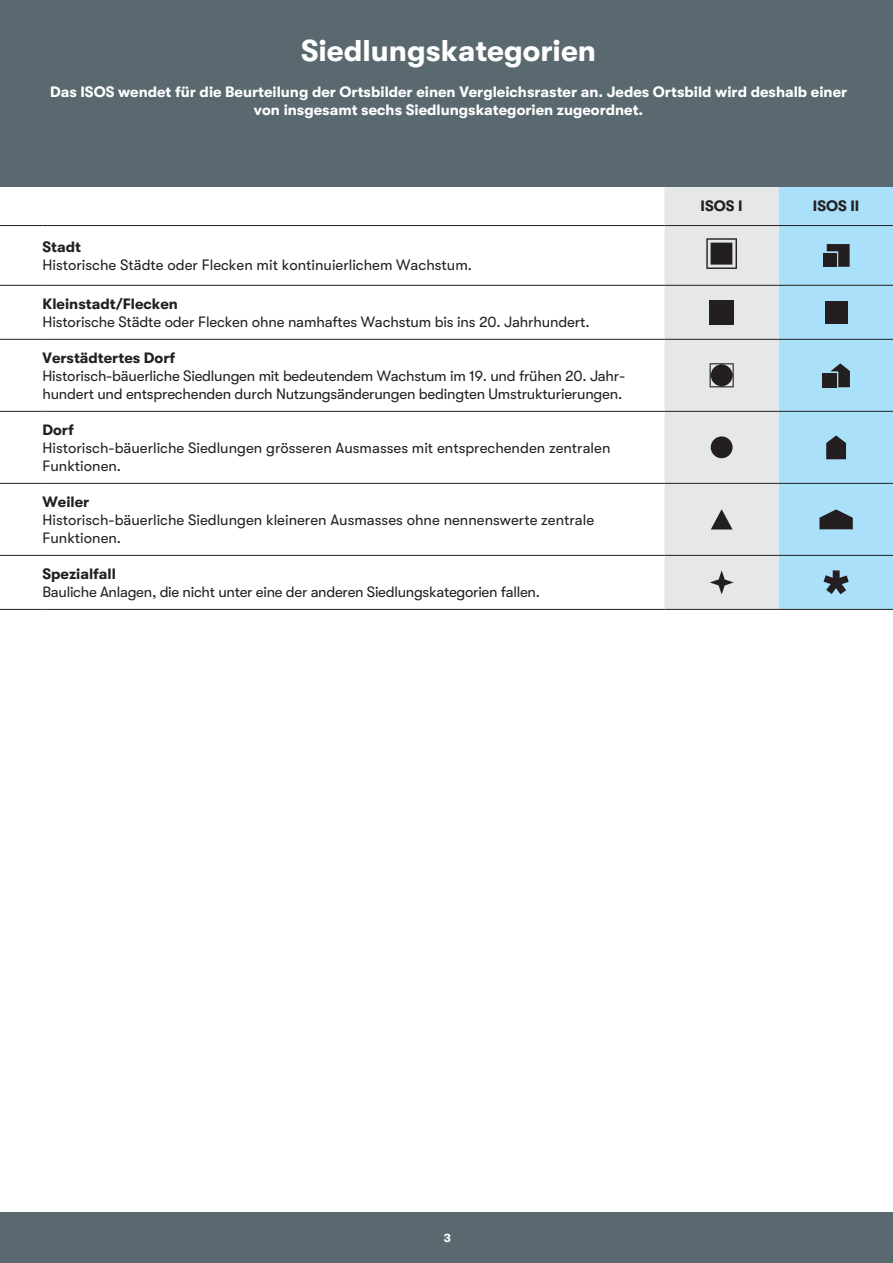
<style>
.page{position:relative;width:893px;height:1263px;background:#fff}
.page>*{position:absolute;margin:0;border:0;box-sizing:border-box;transform-origin:0 0}
.Texte{font:700 30px "GT Walsheim";color:#fff}
.Texte-2{font:15px/18px "GT Walsheim";letter-spacing:-.01em;color:#231f20}
.Texte-3{font:700 15px/18px "GT Walsheim";color:#fff;text-align:center}
.Texte-4{font:700 15px "GT Walsheim";color:#231f20}
.t1{font:700 12px "GT Walsheim";color:#fff}
</style>
<div class="page">
<div style="left:0;top:1213px;width:893px;height:50px;background:#59696f"></div>
<div style="left:664px;top:187px;width:115px;height:422px;background:#e6e7e9"></div>
<div style="left:779px;top:187px;width:114px;height:422px;background:#aae0f9"></div>
<hr style="left:0;top:225px;width:43px;height:1px;background:#231f20">
<hr style="left:43px;top:225px;width:621px;height:1px;background:#231f20">
<hr style="left:664px;top:225px;width:115px;height:1px;background:#231f20">
<hr style="left:779px;top:225px;width:114px;height:1px;background:#231f20">
<hr style="left:0;top:285px;width:43px;height:1px;background:#231f20">
<hr style="left:43px;top:285px;width:621px;height:1px;background:#231f20">
<hr style="left:664px;top:285px;width:115px;height:1px;background:#231f20">
<hr style="left:779px;top:285px;width:114px;height:1px;background:#231f20">
<hr style="left:0;top:339px;width:43px;height:1px;background:#231f20">
<hr style="left:43px;top:339px;width:621px;height:1px;background:#231f20">
<hr style="left:664px;top:339px;width:115px;height:1px;background:#231f20">
<hr style="left:779px;top:339px;width:114px;height:1px;background:#231f20">
<hr style="left:0;top:411px;width:43px;height:1px;background:#231f20">
<hr style="left:43px;top:411px;width:621px;height:1px;background:#231f20">
<hr style="left:664px;top:411px;width:115px;height:1px;background:#231f20">
<hr style="left:779px;top:411px;width:114px;height:1px;background:#231f20">
<hr style="left:0;top:483px;width:43px;height:1px;background:#231f20">
<hr style="left:43px;top:483px;width:621px;height:1px;background:#231f20">
<hr style="left:664px;top:483px;width:115px;height:1px;background:#231f20">
<hr style="left:779px;top:483px;width:114px;height:1px;background:#231f20">
<hr style="left:0;top:555px;width:43px;height:1px;background:#231f20">
<hr style="left:43px;top:555px;width:621px;height:1px;background:#231f20">
<hr style="left:664px;top:555px;width:115px;height:1px;background:#231f20">
<hr style="left:779px;top:555px;width:114px;height:1px;background:#231f20">
<hr style="left:0;top:609px;width:43px;height:1px;background:#231f20">
<hr style="left:43px;top:609px;width:621px;height:1px;background:#231f20">
<hr style="left:664px;top:609px;width:115px;height:1px;background:#231f20">
<hr style="left:779px;top:609px;width:114px;height:1px;background:#231f20">
<svg style="left:706px;top:238px;width:31px;height:31px"></svg>
<svg style="left:827px;top:244px;width:23px;height:23px"></svg>
<div style="left:823px;top:253px;width:13px;height:14px;background:#231f20"></div>
<div style="left:710px;top:300px;width:24px;height:24px;background:#231f20"></div>
<div style="left:825px;top:301px;width:22px;height:23px;background:#231f20"></div>
<svg style="left:710px;top:363px;width:24px;height:24px"></svg>
<div style="left:822px;top:373px;width:14px;height:14px;background:#231f20"></div>
<svg style="left:831px;top:363px;width:19px;height:24px"></svg>
<svg style="left:711px;top:436px;width:22px;height:22px"></svg>
<svg style="left:826px;top:435px;width:20px;height:24px"></svg>
<svg style="left:711px;top:509px;width:22px;height:20px"></svg>
<svg style="left:819px;top:509px;width:34px;height:20px"></svg>
<svg style="left:710px;top:570px;width:24px;height:24px"></svg>
<svg style="left:823px;top:570px;width:26px;height:24px"></svg>
<div style="left:0;top:0;width:893px;height:187px;background:#59696f"></div>
<p class="Texte" style="left:301px;top:33px;width:296px">Siedlungskategorien</p>
<p class="Texte-3" style="left:50px;top:82px;width:799px">Das ISOS wendet für die Beurteilung der Ortsbilder einen Vergleichsraster an. Jedes Ortsbild wird deshalb einer von insgesamt sechs Siedlungskategorien zugeordnet.</p>
<p class="Texte-4" style="left:43px;top:238px;width:40px">Stadt</p>
<p class="Texte-2" style="left:43px;top:256px;width:431px">Historische Städte oder Flecken mit kontinuierlichem Wachstum.</p>
<p class="Texte-4" style="left:43px;top:295px;width:137px">Kleinstadt/Flecken</p>
<p class="Texte-2" style="left:43px;top:312px;width:549px">Historische Städte oder Flecken ohne namhaftes Wachstum bis ins 20. Jahrhundert.</p>
<p class="Texte-4" style="left:43px;top:349px;width:134px">Verstädtertes Dorf</p>
<p class="Texte-2" style="left:43px;top:366px;width:583px">Historisch-bäuerliche Siedlungen mit bedeutendem Wachstum im 19. und frühen 20. Jahr&shy;hundert und entsprechenden durch Nutzungsänderungen bedingten Umstrukturierungen.</p>
<p class="Texte-4" style="left:43px;top:421px;width:33px">Dorf</p>
<p class="Texte-2" style="left:43px;top:439px;width:569px">Historisch-bäuerliche Siedlungen grösseren Ausmasses mit entsprechenden zentralen<br>Funktionen.</p>
<p class="Texte-4" style="left:43px;top:493px;width:48px">Weiler</p>
<p class="Texte-2" style="left:43px;top:511px;width:553px">Historisch-bäuerliche Siedlungen kleineren Ausmasses ohne nennenswerte zentrale<br>Funktionen.</p>
<p class="Texte-4" style="left:43px;top:565px;width:75px">Spezialfall</p>
<p class="Texte-2" style="left:43px;top:583px;width:499px">Bauliche Anlagen, die nicht unter eine der anderen Siedlungskategorien fallen.</p>
<p class="Texte-4" style="left:701px;top:198px;width:44px">ISOS I</p>
<p class="Texte-4" style="left:813px;top:198px;width:48px">ISOS II</p>
<p class="t1" style="left:444px;top:1231px;width:9px">3</p>
</div>
